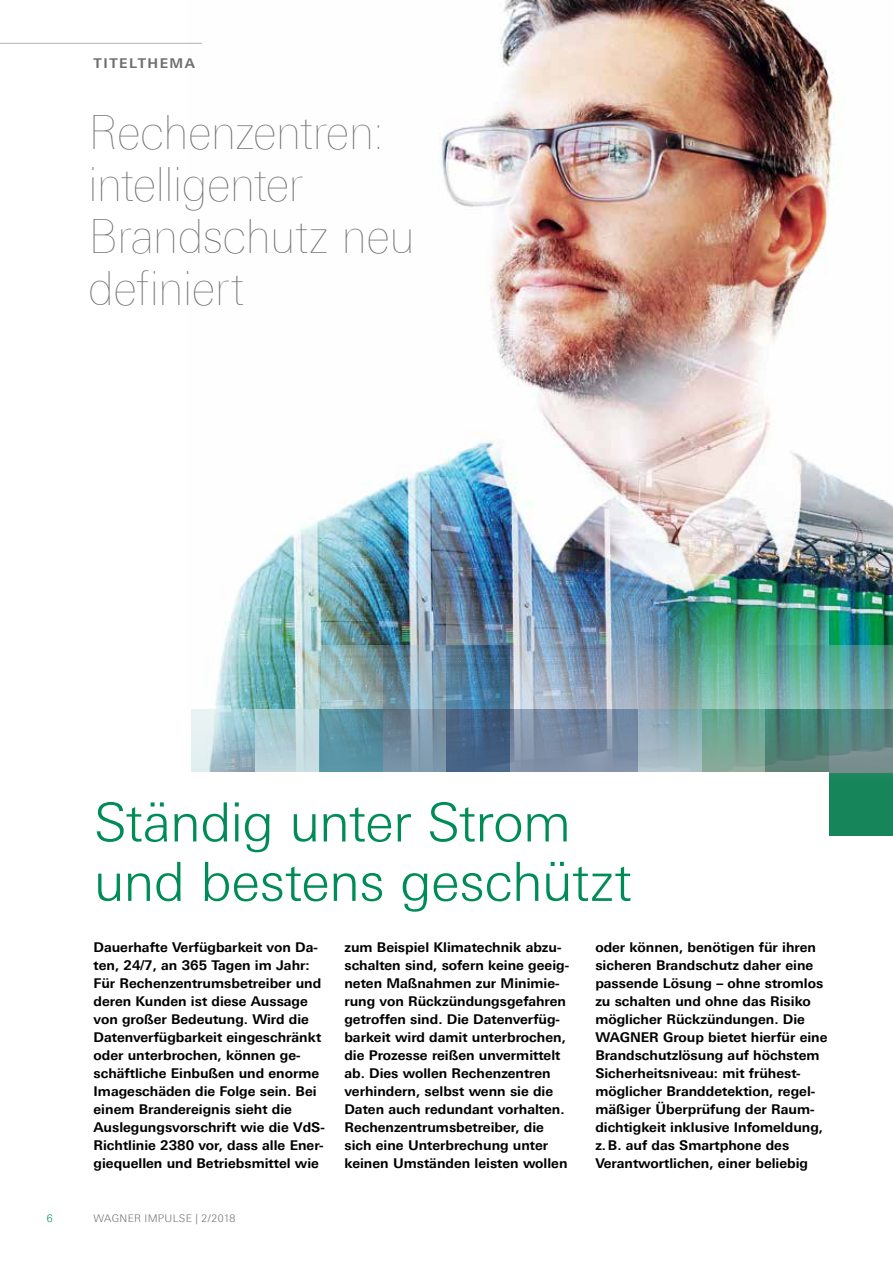
<style>
.page{position:relative;width:893px;height:1263px;background:#fff}
.page>*{position:absolute;margin:0;border:0;box-sizing:border-box;transform-origin:0 0}
.t1{font:300 54px/59.4px "LT Univers Basic";letter-spacing:-.015em;color:#008c57}
.t2{font:200 47.25px/52.1px "LT Univers Basic";letter-spacing:-.02em;color:#6f6f6e}
.t3{font:700 13.5px/18px "LT Univers Basic";color:#000}
.t4{font:700 13.5px "LT Univers Basic";letter-spacing:.115em;color:#6f6f6e}
.t5{font:300 10.5px "LT Univers Basic";letter-spacing:.03em;color:#6f6f6e}
.t6{font:300 10.5px "LT Univers Basic";color:#008c57}
</style>
<div class="page">
<img style="left:188px;top:0;width:705px;height:709px">
<div style="left:829px;top:772px;width:64px;height:64px;background:#17855a"></div>
<svg style="left:255px;top:709px;width:64px;height:63px;background:#b6d3d8"></svg>
<svg style="left:191px;top:709px;width:64px;height:63px;background:#b7d2da"></svg>
<svg style="left:319px;top:709px;width:64px;height:63px;background:#5790a1"></svg>
<svg style="left:383px;top:709px;width:63px;height:63px;background:#7790a3"></svg>
<svg style="left:446px;top:709px;width:64px;height:63px;background:#436083"></svg>
<svg style="left:510px;top:709px;width:64px;height:63px;background:#7f8fa7"></svg>
<svg style="left:574px;top:709px;width:64px;height:63px;background:#778aa3"></svg>
<svg style="left:638px;top:709px;width:64px;height:63px;background:#99b3bc"></svg>
<svg style="left:702px;top:709px;width:63px;height:63px;background:#75a695"></svg>
<svg style="left:765px;top:709px;width:64px;height:63px;background:#4b8074"></svg>
<svg style="left:829px;top:709px;width:64px;height:63px;background:#608986"></svg>
<svg style="left:319px;top:645px;width:64px;height:64px;background:#92b1b4"></svg>
<svg style="left:383px;top:645px;width:63px;height:64px;background:#7f9dae"></svg>
<svg style="left:446px;top:645px;width:64px;height:64px;background:#477698"></svg>
<svg style="left:510px;top:645px;width:64px;height:64px;background:#acbccd"></svg>
<svg style="left:574px;top:645px;width:64px;height:64px;background:#93a4b9"></svg>
<svg style="left:638px;top:645px;width:64px;height:64px;background:#7e9ea4"></svg>
<svg style="left:702px;top:645px;width:63px;height:64px;background:#73b9a1"></svg>
<svg style="left:765px;top:645px;width:64px;height:64px;background:#6bb0a1"></svg>
<svg style="left:829px;top:645px;width:64px;height:64px;background:#61a69f"></svg>
<img style="left:446px;top:581px;width:64px;height:64px">
<img style="left:510px;top:581px;width:64px;height:64px">
<img style="left:574px;top:581px;width:64px;height:64px">
<img style="left:638px;top:581px;width:64px;height:64px">
<img style="left:702px;top:581px;width:63px;height:64px">
<img style="left:765px;top:581px;width:64px;height:64px">
<hr style="left:0;top:43px;width:202px;height:1px;background:#abb4ba">
<p class="t4" style="left:94px;top:55px;width:103px">TITELTHEMA</p>
<h2 class="t2" style="left:88px;top:106px;width:328px">Rechenzentren: intelligenter<br>Brandschutz neu definiert</h2>
<h1 class="t1" style="left:94px;top:792px;width:540px">Ständig unter Strom und bestens geschützt</h1>
<p class="t3" style="left:94px;top:938px;width:233px">Dauerhafte Verfügbarkeit von Da&shy;ten, 24/7, an 365 Tagen im Jahr:<br>Für Rechenzentrumsbetreiber und deren Kunden ist diese Aussage von großer Bedeutung. Wird die Datenverfügbarkeit eingeschränkt oder unterbrochen, können ge&shy;schäftliche Einbußen und enorme Imageschäden die Folge sein. Bei einem Brandereignis sieht die Auslegungsvorschrift wie die VdS-Richtlinie 2380 vor, dass alle Ener&shy;giequellen und Betriebsmittel wie</p>
<p class="t3" style="left:344px;top:938px;width:226px">zum Beispiel Klimatechnik abzu&shy;schalten sind, sofern keine geeig&shy;neten Maßnahmen zur Minimie&shy;rung von Rückzündungsgefahren getroffen sind. Die Datenverfüg&shy;barkeit wird damit unterbrochen, die Prozesse reißen unvermittelt ab. Dies wollen Rechenzentren verhindern, selbst wenn sie die<br>Daten auch redundant vorhalten.<br>Rechenzentrumsbetreiber, die sich eine Unterbrechung unter keinen Umständen leisten wollen</p>
<p class="t3" style="left:595px;top:938px;width:234px">oder können, benötigen für ihren sicheren Brandschutz daher eine passende Lösung – ohne stromlos zu schalten und ohne das Risiko möglicher Rückzündungen. Die<br>WAGNER Group bietet hierfür eine<br>Brandschutzlösung auf höchstem<br>Sicherheitsniveau: mit frühest&shy;möglicher Branddetektion, regel&shy;mäßiger Überprüfung der Raum&shy;dichtigkeit inklusive Infomeldung, z.B. auf das Smartphone des<br>Verantwortlichen, einer beliebig</p>
<p class="t6" style="left:47px;top:1212px;width:7px">6</p>
<p class="t5" style="left:94px;top:1212px;width:143px">WAGNER IMPULSE | 2/2018</p>
</div>
